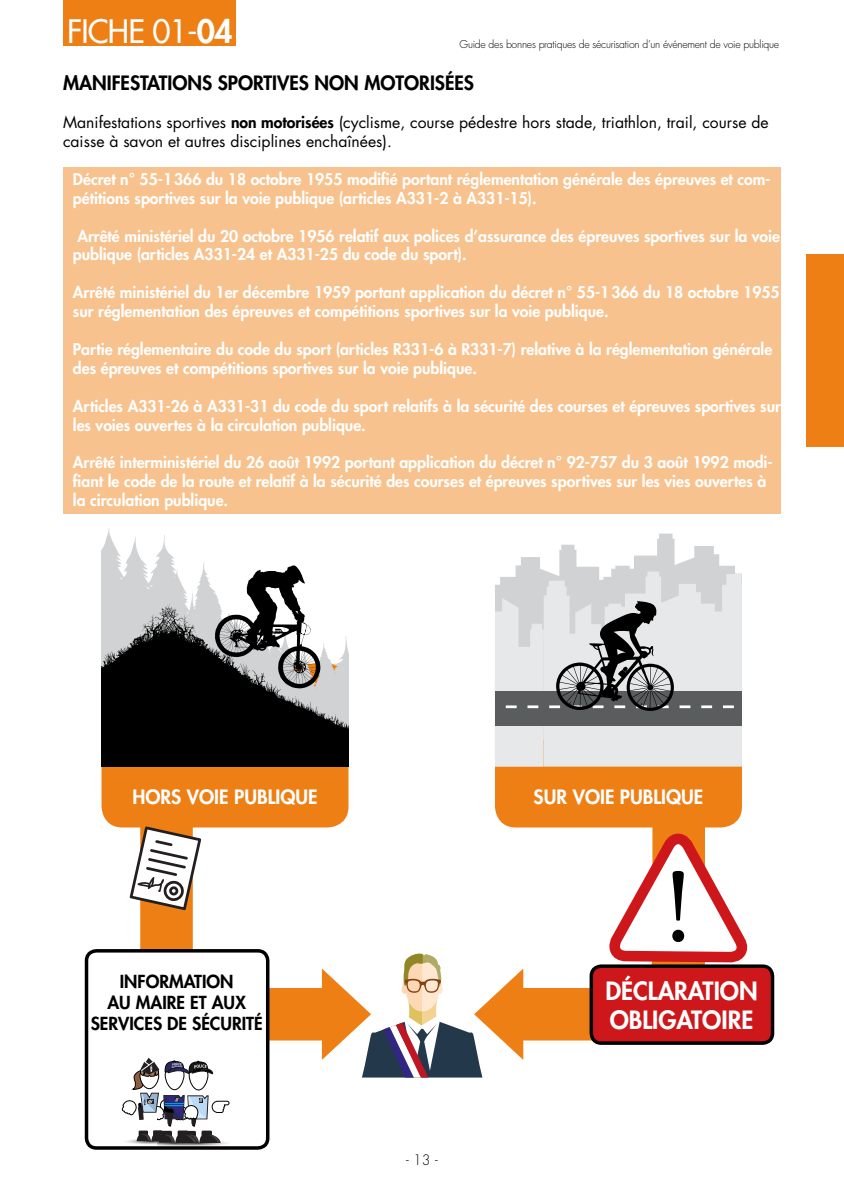
<style>
.page{position:relative;width:844px;height:1191px;background:#fff}
.page>*{position:absolute;margin:0;border:0;box-sizing:border-box;transform-origin:0 0}
.t1{font:105px "Minion Pro";color:#000}
.t2{font:500 31.5px "Futura Std";letter-spacing:-.025em;color:#fff}
.t3{font:800 24.5px/29.4px "Futura Std";color:#fff}
.t4{font:800 19.25px "Futura Std";color:#000}
.t5{font:800 19.25px "Futura Std";color:#fff}
.t6{font:800 17.5px/21px "Futura Std";color:#000;text-align:center}
.t7{font:800 15.75px/18.9px "Futura Std";color:#fff}
.t8{font:15.75px/18.9px "Futura Std";color:#000}
.t9{font:300 14px "Futura Std";color:#000}
.t10{font:300 10.5px "Futura Std";letter-spacing:-.025em;color:#000}
.s1{font-weight:800}
</style>
<div class="page">
<div style="left:63px;top:167px;width:717px;height:63px;background:#f8c28e"></div>
<div style="left:63px;top:224px;width:717px;height:63px;background:#f8c28e"></div>
<div style="left:63px;top:280px;width:717px;height:64px;background:#f8c28e"></div>
<div style="left:63px;top:337px;width:717px;height:63px;background:#f8c28e"></div>
<div style="left:63px;top:394px;width:717px;height:63px;background:#f8c28e"></div>
<div style="left:63px;top:450px;width:717px;height:64px;background:#f8c28e"></div>
<div style="left:495px;top:663px;width:246px;height:164px;background:#ed7f15;border-radius:21px"></div>
<div style="left:101px;top:663px;width:247px;height:164px;background:#ed7f15;border-radius:21px"></div>
<svg style="left:101px;top:528px;width:103px;height:37px"></svg>
<svg style="left:101px;top:565px;width:247px;height:201px"></svg>
<svg style="left:495px;top:533px;width:246px;height:233px;background:#c3c5c5"></svg>
<svg style="left:114px;top:772px;width:235px;height:294px"></svg>
<svg style="left:495px;top:808px;width:236px;height:252px"></svg>
<svg style="left:322px;top:953px;width:201px;height:124px"></svg>
<svg style="left:601px;top:828px;width:147px;height:136px"></svg>
<div style="left:591px;top:966px;width:181px;height:77px;background:#cd171a;border-radius:10px"></div>
<div style="left:589px;top:964px;width:185px;height:80px;border:4px solid #000;border-radius:10px"></div>
<div style="left:86px;top:950px;width:182px;height:198px;background:#fff;border-radius:10px"></div>
<div style="left:85px;top:949px;width:184px;height:200px;border:4px solid #000;border-radius:10px"></div>
<svg style="left:129px;top:826px;width:72px;height:84px"></svg>
<div style="left:63px;top:0;width:173px;height:46px;background:#ed7f15"></div>
<div style="left:806px;top:254px;width:37px;height:192px;background:#ed7f15"></div>
<svg style="left:121px;top:1057px;width:115px;height:89px"></svg>
<h2 class="t2" style="left:67px;top:11px;width:167px">FICHE 01-<span class="s1">04</span></h2>
<p class="t10" style="left:459px;top:38px;width:321px">Guide des bonnes pratiques de sécurisation d’un événement de voie publique</p>
<p class="t4" style="left:63px;top:71px;width:412px">MANIFESTATIONS SPORTIVES NON MOTORISÉES</p>
<p class="t8" style="left:63px;top:113px;width:707px">Manifestations sportives <span class="s1">non motorisées</span> (cyclisme, course pédestre hors stade, triathlon, trail, course de caisse à savon et autres disciplines enchaînées).</p>
<p class="t7" style="left:73px;top:170px;width:699px">Décret n° 55-1366 du 18 octobre 1955 modifié portant réglementation générale des épreuves et com&shy;pétitions sportives sur la voie publique (articles A331-2 à A331-15).</p>
<p class="t7" style="left:73px;top:226px;width:708px">Arrêté ministériel du 20 octobre 1956 relatif aux polices d’assurance des épreuves sportives sur la voie publique (articles A331-24 et A331-25 du code du sport).</p>
<p class="t7" style="left:73px;top:283px;width:708px">Arrêté ministériel du 1er décembre 1959 portant application du décret n° 55-1366 du 18 octobre 1955 sur réglementation des épreuves et compétitions sportives sur la voie publique.</p>
<p class="t7" style="left:73px;top:340px;width:700px">Partie réglementaire du code du sport (articles R331-6 à R331-7) relative à la réglementation générale des épreuves et compétitions sportives sur la voie publique.</p>
<p class="t7" style="left:73px;top:396px;width:709px">Articles A331-26 à A331-31 du code du sport relatifs à la sécurité des courses et épreuves sportives sur les voies ouvertes à la circulation publique.</p>
<p class="t7" style="left:73px;top:453px;width:701px">Arrêté interministériel du 26 août 1992 portant application du décret n° 92-757 du 3 août 1992 modi&shy;fiant le code de la route et relatif à la sécurité des courses et épreuves sportives sur les vies ouvertes à la circulation publique.</p>
<p class="t5" style="left:132px;top:785px;width:186px">HORS VOIE PUBLIQUE</p>
<p class="t5" style="left:533px;top:785px;width:171px">SUR VOIE PUBLIQUE</p>
<p class="t6" style="left:91px;top:971px;width:173px">INFORMATION<br>AU MAIRE ET AUX<br>SERVICES DE SÉCURITÉ</p>
<p class="t9" style="left:406px;top:1151px;width:33px">- 13 -</p>
<h1 class="t1" style="left:663px;top:837px;width:30px">!</h1>
<h3 class="t3" style="left:605px;top:976px;width:154px">DÉCLARATION<br>OBLIGATOIRE</h3>
</div>
